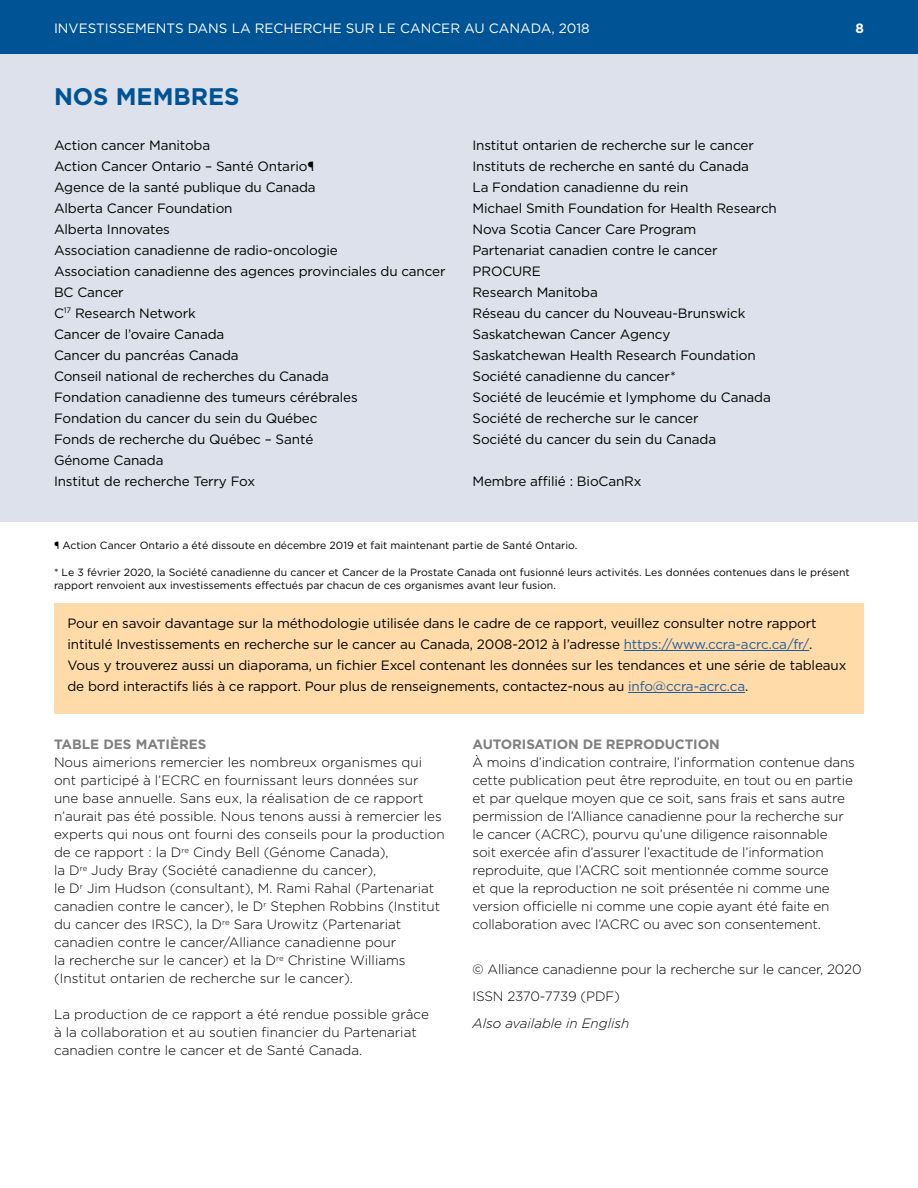
<style>
.page{position:relative;width:918px;height:1188px;background:#fff}
.page>*{position:absolute;margin:0;border:0;box-sizing:border-box;transform-origin:0 0}
.t1{font:700 24px "Gotham HTF";color:#005394}
.t2{font:13.5px/21px "Gotham HTF";letter-spacing:-.01em;color:#000}
.t3{font:300 13.5px/18px "Gotham HTF";letter-spacing:-.005em;color:#000}
.t4{font:13.5px "Gotham HTF";color:#fff}
.t5{font:700 13.5px "Gotham HTF";letter-spacing:-.01em;color:#7f8080}
.t6{font:italic 300 13.5px "Gotham HTF";color:#000}
.t7{font:700 13.5px "Gotham HTF";color:#fff}
.t8{font:10.5px/13.5px "Gotham HTF";color:#000}
.s1{color:#215e9e}
</style>
<div class="page">
<div style="left:0;top:0;width:918px;height:522px;background:#dce1eb"></div>
<div style="left:54px;top:603px;width:810px;height:110px;background:#ffdbaa"></div>
<hr style="left:624px;top:650px;width:185px;height:1px;background:#215e9e">
<hr style="left:628px;top:692px;width:117px;height:1px;background:#215e9e">
<div style="left:0;top:0;width:918px;height:54px;background:#005394"></div>
<p class="t4" style="left:54px;top:20px;width:537px">INVESTISSEMENTS DANS LA RECHERCHE SUR LE CANCER AU CANADA, 2018</p>
<p class="t7" style="left:855px;top:20px;width:10px">8</p>
<p class="t1" style="left:54px;top:83px;width:187px">NOS MEMBRES</p>
<p class="t2" style="left:54px;top:134px;width:158px">Action cancer Manitoba</p>
<p class="t2" style="left:54px;top:155px;width:262px">Action Cancer Ontario – Santé Ontario¶</p>
<p class="t2" style="left:54px;top:176px;width:263px">Agence de la santé publique du Canada</p>
<p class="t2" style="left:54px;top:197px;width:180px">Alberta Cancer Foundation</p>
<p class="t2" style="left:54px;top:218px;width:117px">Alberta Innovates</p>
<p class="t2" style="left:54px;top:239px;width:285px">Association canadienne de radio-oncologie</p>
<p class="t2" style="left:54px;top:260px;width:393px">Association canadienne des agences provinciales du cancer</p>
<p class="t2" style="left:54px;top:281px;width:71px">BC Cancer</p>
<p class="t2" style="left:54px;top:302px;width:143px">C<sup>17</sup> Research Network</p>
<p class="t2" style="left:54px;top:323px;width:172px">Cancer de l’ovaire Canada</p>
<p class="t2" style="left:54px;top:344px;width:186px">Cancer du pancréas Canada</p>
<p class="t2" style="left:54px;top:365px;width:277px">Conseil national de recherches du Canada</p>
<p class="t2" style="left:54px;top:386px;width:305px">Fondation canadienne des tumeurs cérébrales</p>
<p class="t2" style="left:54px;top:407px;width:265px">Fondation du cancer du sein du Québec</p>
<p class="t2" style="left:54px;top:428px;width:261px">Fonds de recherche du Québec – Santé</p>
<p class="t2" style="left:54px;top:449px;width:111px">Génome Canada</p>
<p class="t2" style="left:54px;top:470px;width:203px">Institut de recherche Terry Fox</p>
<p class="t2" style="left:472px;top:134px;width:283px">Institut ontarien de recherche sur le cancer</p>
<p class="t2" style="left:472px;top:155px;width:278px">Instituts de recherche en santé du Canada</p>
<p class="t2" style="left:472px;top:176px;width:217px">La Fondation canadienne du rein</p>
<p class="t2" style="left:472px;top:197px;width:306px">Michael Smith Foundation for Health Research</p>
<p class="t2" style="left:472px;top:218px;width:225px">Nova Scotia Cancer Care Program</p>
<p class="t2" style="left:472px;top:239px;width:247px">Partenariat canadien contre le cancer</p>
<p class="t2" style="left:472px;top:260px;width:70px">PROCURE</p>
<p class="t2" style="left:472px;top:281px;width:127px">Research Manitoba</p>
<p class="t2" style="left:472px;top:302px;width:275px">Réseau du cancer du Nouveau-Brunswick</p>
<p class="t2" style="left:472px;top:323px;width:199px">Saskatchewan Cancer Agency</p>
<p class="t2" style="left:472px;top:344px;width:285px">Saskatchewan Health Research Foundation</p>
<p class="t2" style="left:472px;top:365px;width:205px">Société canadienne du cancer*</p>
<p class="t2" style="left:472px;top:386px;width:300px">Société de leucémie et lymphome du Canada</p>
<p class="t2" style="left:472px;top:407px;width:228px">Société de recherche sur le cancer</p>
<p class="t2" style="left:472px;top:428px;width:245px">Société du cancer du sein du Canada</p>
<p class="t2" style="left:472px;top:470px;width:171px">Membre affilié : BioCanRx</p>
<p class="t8" style="left:54px;top:538px;width:525px">¶ Action Cancer Ontario a été dissoute en décembre 2019 et fait maintenant partie de Santé Ontario.</p>
<p class="t8" style="left:54px;top:565px;width:797px">* Le 3 février 2020, la Société canadienne du cancer et Cancer de la Prostate Canada ont fusionné leurs activités. Les données contenues dans le présent rapport renvoient aux investissements effectués par chacun de ces organismes avant leur fusion.</p>
<p class="t2" style="left:68px;top:612px;width:780px">Pour en savoir davantage sur la méthodologie utilisée dans le cadre de ce rapport, veuillez consulter notre rapport intitulé Investissements en recherche sur le cancer au Canada, 2008-2012 à l’adresse <span class="s1">https://www.ccra-acrc.ca/fr/</span>.<br>Vous y trouverez aussi un diaporama, un fichier Excel contenant les données sur les tendances et une série de tableaux de bord interactifs liés à ce rapport. Pour plus de renseignements, contactez-nous au <span class="s1">info@ccra-acrc.ca</span>.</p>
<p class="t5" style="left:54px;top:737px;width:154px">TABLE DES MATIÈRES</p>
<p class="t3" style="left:54px;top:753px;width:392px">Nous aimerions remercier les nombreux organismes qui ont participé à l’ECRC en fournissant leurs données sur une base annuelle. Sans eux, la réalisation de ce rapport n’aurait pas été possible. Nous tenons aussi à remercier les experts qui nous ont fourni des conseils pour la production de ce rapport : la D<sup>re</sup> Cindy Bell (Génome Canada),<br>la D<sup>re</sup> Judy Bray (Société canadienne du cancer),<br>le D<sup>r</sup> Jim Hudson (consultant), M. Rami Rahal (Partenariat canadien contre le cancer), le D<sup>r</sup> Stephen Robbins (Institut du cancer des IRSC), la D<sup>re</sup> Sara Urowitz (Partenariat canadien contre le cancer/Alliance canadienne pour<br>la recherche sur le cancer) et la D<sup>re</sup> Christine Williams (Institut ontarien de recherche sur le cancer).</p>
<p class="t3" style="left:54px;top:1005px;width:376px">La production de ce rapport a été rendue possible grâce à la collaboration et au soutien financier du Partenariat canadien contre le cancer et de Santé Canada.</p>
<p class="t5" style="left:472px;top:737px;width:249px">AUTORISATION DE REPRODUCTION</p>
<p class="t3" style="left:472px;top:753px;width:384px">À moins d’indication contraire, l’information contenue dans cette publication peut être reproduite, en tout ou en partie et par quelque moyen que ce soit, sans frais et sans autre permission de l’Alliance canadienne pour la recherche sur le cancer (ACRC), pourvu qu’une diligence raisonnable<br>soit exercée afin d’assurer l’exactitude de l’information reproduite, que l’ACRC soit mentionnée comme source<br>et que la reproduction ne soit présentée ni comme une version officielle ni comme une copie ayant été faite en collaboration avec l’ACRC ou avec son consentement.</p>
<p class="t3" style="left:472px;top:960px;width:391px">© Alliance canadienne pour la recherche sur le cancer, 2020</p>
<p class="t3" style="left:472px;top:987px;width:149px">ISSN 2370-7739 (PDF)</p>
<p class="t6" style="left:472px;top:1016px;width:158px">Also available in English</p>
</div>
